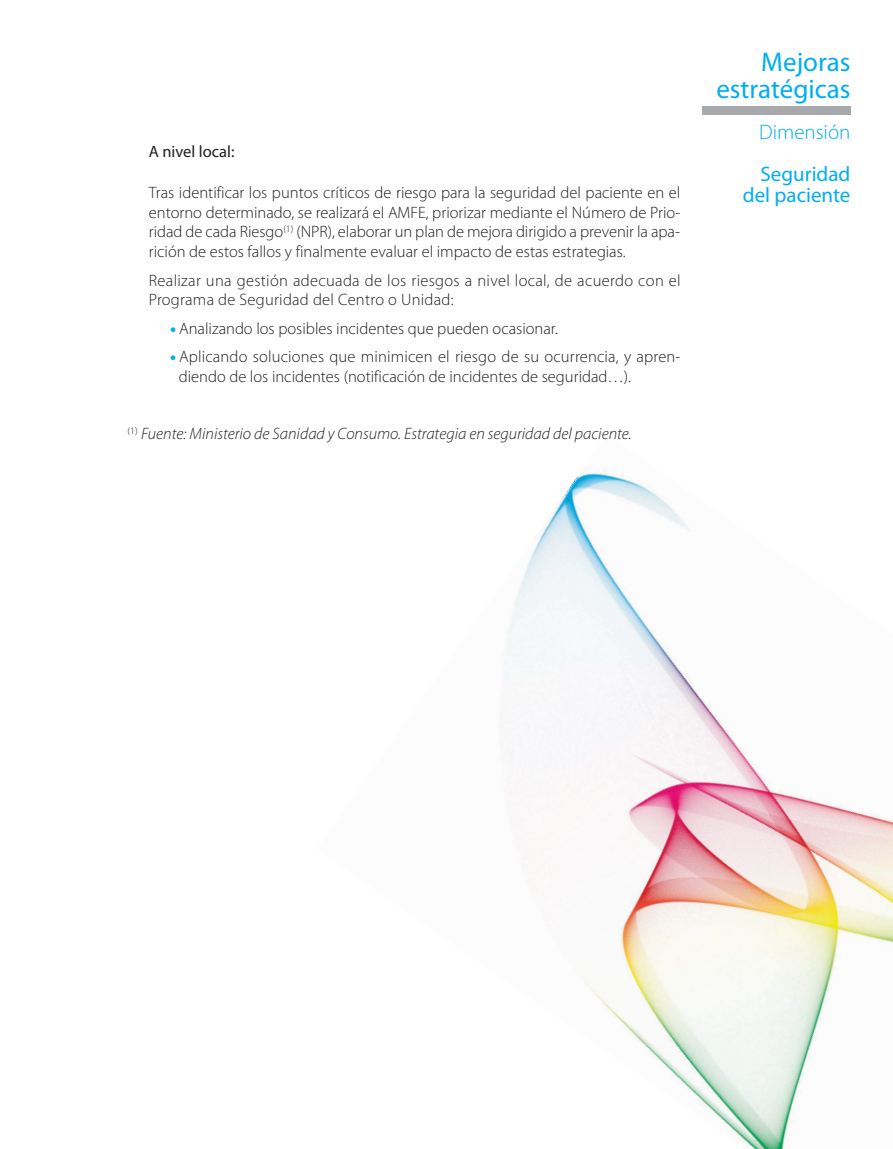
<style>
.page{position:relative;width:893px;height:1149px;background:#fff}
.page>*{position:absolute;margin:0;border:0;box-sizing:border-box;transform-origin:0 0}
.t1{font:27px/27px "Myriad Pro";color:#00aeef;text-align:right}
.t2{font:21px/21px "Myriad Pro";color:#00aeef;text-align:right}
.t3{font:300 21px "Myriad Pro";color:#00aeef}
.t4{font:300 16.5px/19.8px "Myriad Pro";color:#231f20;text-align:justify}
.t5{font:300 16.5px/19.8px "Myriad Pro";letter-spacing:.02em;color:#231f20}
.t6{font:italic 300 16.5px "Myriad Pro";color:#231f20}
.t7{font:16.5px "Myriad Pro";color:#231f20}
.s1{font-weight:900;color:#00aeef}
</style>
<div class="page">
<img style="left:500px;top:470px;width:393px;height:678px">
<div style="left:702px;top:106px;width:148px;height:9px;background:#a8a9ad"></div>
<img style="left:848px;top:1076px;width:14px;height:10px">
<p class="t7" style="left:149px;top:145px;width:87px">A nivel local:</p>
<p class="t4" style="left:149px;top:183px;width:533px">Tras identificar los puntos críticos de riesgo para la seguridad del paciente en el entorno determinado, se realizará el AMFE, priorizar mediante el Número de Prio&shy;ridad de cada Riesgo<sup>(1)</sup> (NPR), elaborar un plan de mejora dirigido a prevenir la apa&shy;rición de estos fallos y finalmente evaluar el impacto de estas estrategias.</p>
<p class="t5" style="left:149px;top:271px;width:533px">Realizar una gestión adecuada de los riesgos a nivel local, de acuerdo con el<br>Programa de Seguridad del Centro o Unidad:</p>
<p class="t4" style="left:170px;top:319px;width:389px"><span class="s1">•</span> Analizando los posibles incidentes que pueden ocasionar.</p>
<p class="t4" style="left:179px;top:348px;width:503px;text-indent:-9px"><span class="s1">•</span> Aplicando soluciones que minimicen el riesgo de su ocurrencia, y apren&shy;diendo de los incidentes (notificación de incidentes de seguridad…).</p>
<p class="t6" style="left:128px;top:427px;width:506px"><sup>(1)</sup> Fuente: Ministerio de Sanidad y Consumo. Estrategia en seguridad del paciente.</p>
<h1 class="t1" style="left:716px;top:51px;width:136px">Mejoras estratégicas</h1>
<p class="t3" style="left:759px;top:124px;width:93px">Dimensión</p>
<p class="t2" style="left:743px;top:165px;width:109px">Seguridad del paciente</p>
</div>
